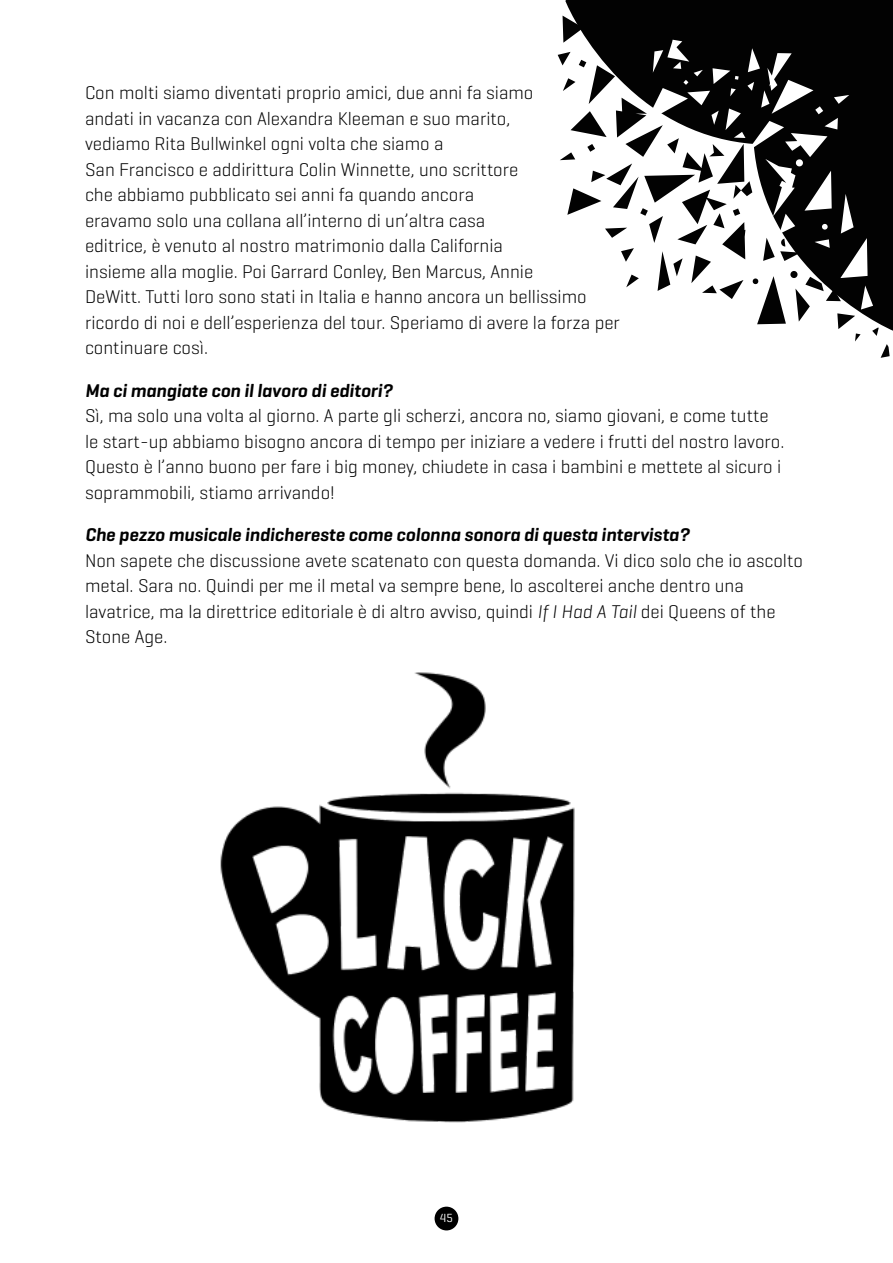
<style>
.page{position:relative;width:893px;height:1263px;background:#fff}
.page>*{position:absolute;margin:0;border:0;box-sizing:border-box;transform-origin:0 0}
.t1{font:300 18.75px/25.5px "Geogrotesque";color:#000}
.t2{font:italic 600 18.75px "Geogrotesque";color:#000}
.t3{font:12px "Geogrotesque";color:#fff}
.s1{font-style:italic}
</style>
<div class="page">
<div style="left:435px;top:1206px;width:23px;height:24px;background:#000;border-radius:50%"></div>
<div style="left:565px;top:0;width:328px;height:331px;background:#020202"></div>
<svg style="left:558px;top:16px;width:332px;height:342px"></svg>
<img style="left:220px;top:672px;width:355px;height:451px">
<p class="t1" style="left:85px;top:79px;width:536px">Con molti siamo diventati proprio amici, due anni fa siamo<br>andati in vacanza con Alexandra Kleeman e suo marito,<br>vediamo Rita Bullwinkel ogni volta che siamo a<br>San Francisco e addirittura Colin Winnette, uno scrittore<br>che abbiamo pubblicato sei anni fa quando ancora<br>eravamo solo una collana all’interno di un’altra casa<br>editrice, è venuto al nostro matrimonio dalla California<br>insieme alla moglie. Poi Garrard Conley, Ben Marcus, Annie<br>DeWitt. Tutti loro sono stati in Italia e hanno ancora un bellissimo ricordo di noi e dell’esperienza del tour. Speriamo di avere la forza per continuare così.</p>
<p class="t2" style="left:85px;top:379px;width:309px">Ma ci mangiate con il lavoro di editori?</p>
<p class="t1" style="left:85px;top:402px;width:701px">Sì, ma solo una volta al giorno. A parte gli scherzi, ancora no, siamo giovani, e come tutte le start-up abbiamo bisogno ancora di tempo per iniziare a vedere i frutti del nostro lavoro.<br>Questo è l’anno buono per fare i big money, chiudete in casa i bambini e mettete al sicuro i soprammobili, stiamo arrivando!</p>
<p class="t2" style="left:85px;top:523px;width:606px">Che pezzo musicale indichereste come colonna sonora di questa intervista?</p>
<p class="t1" style="left:85px;top:547px;width:719px">Non sapete che discussione avete scatenato con questa domanda. Vi dico solo che io ascolto metal. Sara no. Quindi per me il metal va sempre bene, lo ascolterei anche dentro una lavatrice, ma la direttrice editoriale è di altro avviso, quindi <span class="s1">If I Had A Tail</span> dei Queens of the Stone Age.</p>
<p class="t3" style="left:440px;top:1211px;width:15px">45</p>
</div>
